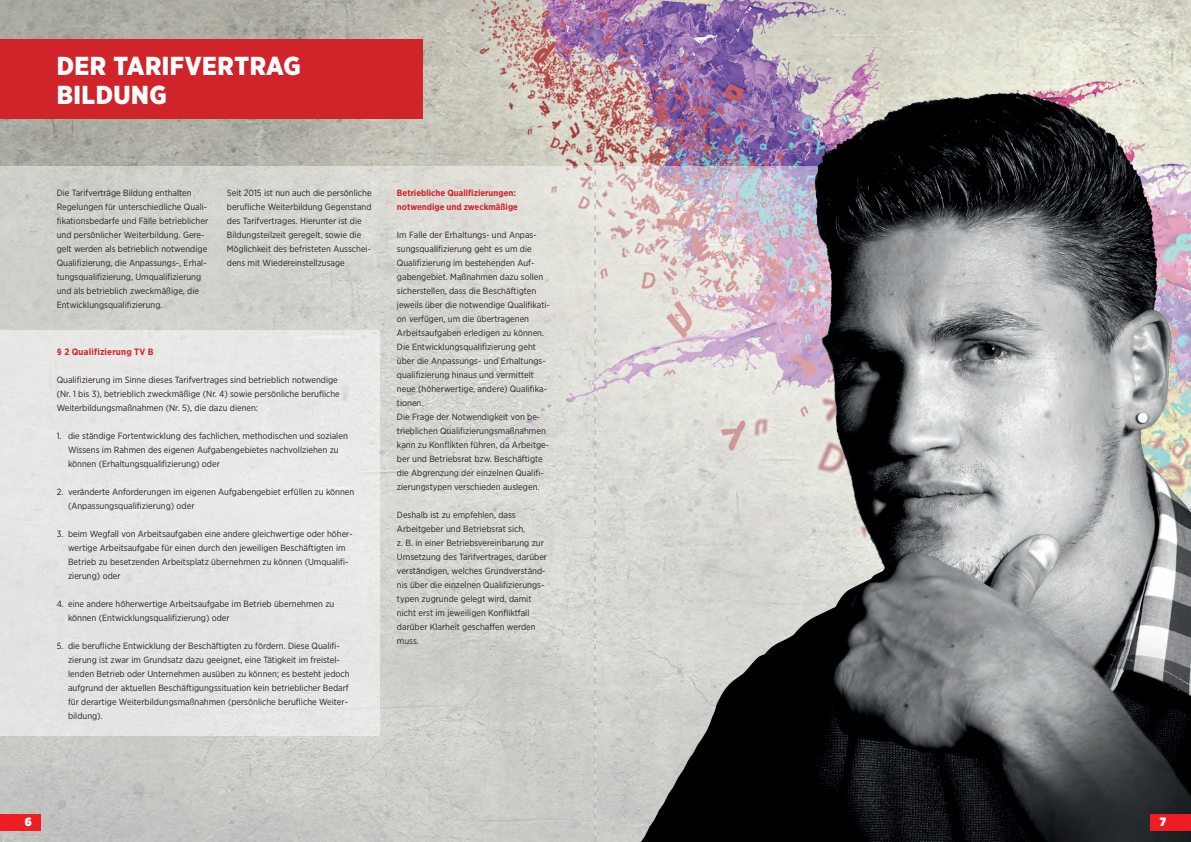
<style>
.page{position:relative;width:1191px;height:842px;background:#fff}
.page>*{position:absolute;margin:0;border:0;box-sizing:border-box;transform-origin:0 0}
.t1{font:900 26px/29px "Gotham Narrow";letter-spacing:.02em;color:#fff}
.t2{font:900 12px "Gotham Narrow";color:#fff}
.t3{font:700 9.2px "Gotham Narrow";letter-spacing:.02em;color:#d1232a}
.t4{font:9px/14px "Gotham Narrow";color:#231f20}
.t5{font:700 9px/14px "Gotham Narrow";color:#d1232a}
</style>
<div class="page">
<img style="left:0;top:0;width:1191px;height:166px">
<svg style="left:596px;top:166px;width:42px;height:676px;background:#d8d6d1"></svg>
<svg style="left:0;top:166px;width:595px;height:676px;background:#d2d2cc"></svg>
<div style="left:0;top:40px;width:422px;height:79px;background:#d1232a"></div>
<div style="left:0;top:330px;width:380px;height:406px;background:#e6e6e4"></div>
<img style="left:638px;top:40px;width:553px;height:802px">
<div style="left:0;top:814px;width:41px;height:16px;background:#ee1d23"></div>
<div style="left:1150px;top:814px;width:41px;height:16px;background:#ee1d23"></div>
<svg style="left:595px;top:0;width:1px;height:842px"></svg>
<h1 class="t1" style="left:57px;top:51px;width:246px">DER TARIFVERTRAG<br>BILDUNG</h1>
<p class="t4" style="left:57px;top:186px;width:153px">Die Tarifverträge Bildung enthalten Regelungen für unterschiedliche Quali&shy;fikationsbedarfe und Fälle betrieblicher und persönlicher Weiterbildung. Gere&shy;gelt werden als betrieblich notwendige Qualifizierung, die Anpassungs-, Erhal&shy;tungsqualifizierung, Umqualifizierung und als betrieblich zweckmäßige, die Entwicklungsqualifizierung.</p>
<p class="t4" style="left:227px;top:186px;width:146px">Seit 2015 ist nun auch die persönliche berufliche Weiterbildung Gegenstand des Tarifvertrages. Hierunter ist die Bildungsteilzeit geregelt, sowie die Möglichkeit des befristeten Ausschei&shy;dens mit Wiedereinstellzusage</p>
<p class="t3" style="left:57px;top:345px;width:98px">§ 2 Qualifizierung TV B</p>
<p class="t4" style="left:57px;top:372px;width:285px">Qualifizierung im Sinne dieses Tarifvertrages sind betrieblich notwendige (Nr. 1 bis 3), betrieblich zweckmäßige (Nr. 4) sowie persönliche berufliche<br>Weiterbildungsmaßnahmen (Nr. 5), die dazu dienen:</p>
<p class="t4" style="left:68px;top:428px;width:281px;text-indent:-11px">1. die ständige Fortentwicklung des fachlichen, methodischen und sozialen<br>Wissens im Rahmen des eigenen Aufgabengebietes nachvollziehen zu können (Erhaltungsqualifizierung) oder</p>
<p class="t4" style="left:68px;top:484px;width:288px;text-indent:-11px">2. veränderte Anforderungen im eigenen Aufgabengebiet erfüllen zu können (Anpassungsqualifizierung) oder</p>
<p class="t4" style="left:68px;top:526px;width:286px;text-indent:-11px">3. beim Wegfall von Arbeitsaufgaben eine andere gleichwertige oder höher&shy;wertige Arbeitsaufgabe für einen durch den jeweiligen Beschäftigten im Betrieb zu besetzenden Arbeitsplatz übernehmen zu können (Umqualifi&shy;zierung) oder</p>
<p class="t4" style="left:68px;top:596px;width:268px;text-indent:-11px">4. eine andere höherwertige Arbeitsaufgabe im Betrieb übernehmen zu können (Entwicklungsqualifizierung) oder</p>
<p class="t4" style="left:68px;top:638px;width:283px;text-indent:-11px">5. die berufliche Entwicklung der Beschäftigten zu fördern. Diese Qualifi&shy;zierung ist zwar im Grundsatz dazu geeignet, eine Tätigkeit im freistel&shy;lenden Betrieb oder Unternehmen ausüben zu können; es besteht jedoch aufgrund der aktuellen Beschäftigungssituation kein betrieblicher Bedarf für derartige Weiterbildungsmaßnahmen (persönliche berufliche Weiter&shy;bildung).</p>
<p class="t5" style="left:397px;top:186px;width:123px">Betriebliche Qualifizierungen: notwendige und zweckmäßige</p>
<p class="t4" style="left:397px;top:228px;width:154px">Im Falle der Erhaltungs- und Anpas&shy;sungsqualifizierung geht es um die Qualifizierung im bestehenden Auf&shy;gabengebiet. Maßnahmen dazu sollen sicherstellen, dass die Beschäftigten jeweils über die notwendige Qualifikati&shy;on verfügen, um die übertragenen Arbeitsaufgaben erledigen zu können.<br>Die Entwicklungsqualifizierung geht über die Anpassungs- und Erhaltungs&shy;qualifizierung hinaus und vermittelt neue (höherwertige, andere) Qualifika&shy;tionen.<br>Die Frage der Notwendigkeit von be&shy;trieblichen Qualifizierungsmaßnahmen kann zu Konflikten führen, da Arbeitge&shy;ber und Betriebsrat bzw. Beschäftigte die Abgrenzung der einzelnen Qualifi&shy;zierungstypen verschieden auslegen.</p>
<p class="t4" style="left:397px;top:508px;width:152px">Deshalb ist zu empfehlen, dass Arbeitgeber und Betriebsrat sich,<br>z. B. in einer Betriebsvereinbarung zur Umsetzung des Tarifvertrages, darüber verständigen, welches Grundverständ&shy;nis über die einzelnen Qualifizierungs&shy;typen zugrunde gelegt wird, damit nicht erst im jeweiligen Konfliktfall darüber Klarheit geschaffen werden muss.</p>
<h2 class="t2" style="left:25px;top:814px;width:9px">6</h2>
<h2 class="t2" style="left:1160px;top:814px;width:8px">7</h2>
</div>
